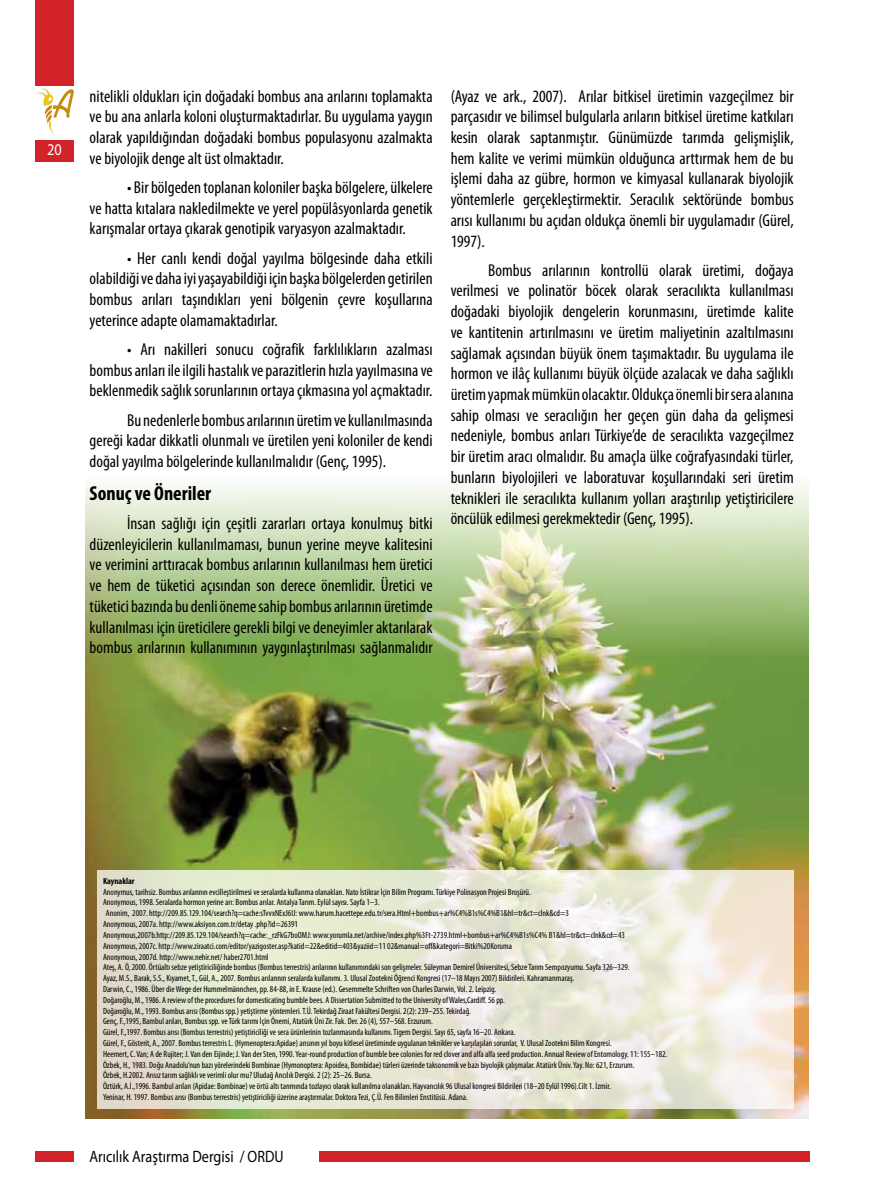
<style>
.page{position:relative;width:872px;height:1204px;background:#fff}
.page>*{position:absolute;margin:0;border:0;box-sizing:border-box;transform-origin:0 0}
.t1{font:700 condensed 20.25px "Myriad Pro";color:#000}
.t2{font:condensed 17.25px/20.7px "Myriad Pro";color:#000;text-align:justify}
.t3{font:16.5px "Myriad Pro";color:#000;scale:.86 1}
.t4{font:16.5px "Myriad Pro";color:#fff;scale:.86 1}
.t5{font:condensed 9px "Myriad Pro";color:#000}
.t6{font:700 condensed 9px "Myriad Pro";color:#000}
</style>
<div class="page">
<div style="left:319px;top:1151px;width:490px;height:10px;background:#d2232a"></div>
<svg style="left:36px;top:88px;width:38px;height:47px"></svg>
<div style="left:36px;top:0;width:38px;height:85px;background:#d2232a"></div>
<div style="left:36px;top:140px;width:38px;height:22px;background:#d2232a"></div>
<div style="left:36px;top:1151px;width:38px;height:10px;background:#d2232a"></div>
<img style="left:85px;top:484px;width:723px;height:634px">
<svg style="left:97px;top:870px;width:696px;height:238px;background:#e9e8d6"></svg>
<h3 class="t4" style="left:47px;top:140px;width:18px">20</h3>
<h2 class="t2" style="left:90px;top:85px;width:344px">nitelikli oldukları için doğadaki bombus ana arılarını toplamakta ve bu ana anlarla koloni oluşturmaktadırlar. Bu uygulama yaygın olarak yapıldığından doğadaki bombus populasyonu azalmakta ve biyolojik denge alt üst olmaktadır.</h2>
<h2 class="t2" style="left:90px;top:177px;width:344px;text-indent:38px">• Bir bölgeden toplanan koloniler başka bölgelere, ülkelere ve hatta kıtalara nakledilmekte ve yerel popülâsyonlarda genetik karışmalar ortaya çıkarak genotipik varyasyon azalmaktadır.</h2>
<h2 class="t2" style="left:90px;top:247px;width:344px;text-indent:38px">• Her canlı kendi doğal yayılma bölgesinde daha etkili olabildiği ve daha iyi yaşayabildiği için başka bölgelerden getirilen bombus arıları taşındıkları yeni bölgenin çevre koşullarına yeterince adapte olamamaktadırlar.</h2>
<h2 class="t2" style="left:90px;top:338px;width:344px;text-indent:38px">• Arı nakilleri sonucu coğrafik farklılıkların azalması bombus arıları ile ilgili hastalık ve parazitlerin hızla yayılmasına ve beklenmedik sağlık sorunlarının ortaya çıkmasına yol açmaktadır.</h2>
<h2 class="t2" style="left:90px;top:409px;width:344px;text-indent:38px">Bu nedenlerle bombus arılarının üretim ve kullanılmasında gereği kadar dikkatli olunmalı ve üretilen yeni koloniler de kendi doğal yayılma bölgelerinde kullanılmalıdır (Genç, 1995).</h2>
<h1 class="t1" style="left:90px;top:480px;width:123px">Sonuç ve Öneriler</h1>
<p class="t2" style="left:90px;top:512px;width:344px;text-indent:38px">İnsan sağlığı için çeşitli zararları ortaya konulmuş bitki düzenleyicilerin kullanılmaması, bunun yerine meyve kalitesini ve verimini arttıracak bombus arılarının kullanılması hem üretici ve hem de tüketici açısından son derece önemlidir. Üretici ve tüketici bazında bu denli öneme sahip bombus arılarının üretimde kullanılması için üreticilere gerekli bilgi ve deneyimler aktarılarak bombus arılarının kullanımının yaygınlaştırılması sağlanmalıdır</p>
<p class="t2" style="left:451px;top:85px;width:344px">(Ayaz ve ark., 2007). Arılar bitkisel üretimin vazgeçilmez bir parçasıdır ve bilimsel bulgularla arıların bitkisel üretime katkıları kesin olarak saptanmıştır. Günümüzde tarımda gelişmişlik, hem kalite ve verimi mümkün olduğunca arttırmak hem de bu işlemi daha az gübre, hormon ve kimyasal kullanarak biyolojik yöntemlerle gerçekleştirmektir. Seracılık sektöründe bombus arısı kullanımı bu açıdan oldukça önemli bir uygulamadır (Gürel, 1997).</p>
<p class="t2" style="left:451px;top:259px;width:344px;text-indent:38px">Bombus arılarının kontrollü olarak üretimi, doğaya verilmesi ve polinatör böcek olarak seracılıkta kullanılması doğadaki biyolojik dengelerin korunmasını, üretimde kalite ve kantitenin artırılmasını ve üretim maliyetinin azaltılmasını sağlamak açısından büyük önem taşımaktadır. Bu uygulama ile hormon ve ilâç kullanımı büyük ölçüde azalacak ve daha sağlıklı üretim yapmak mümkün olacaktır. Oldukça önemli bir sera alanına sahip olması ve seracılığın her geçen gün daha da gelişmesi nedeniyle, bombus arıları Türkiye’de de seracılıkta vazgeçilmez bir üretim aracı olmalıdır. Bu amaçla ülke coğrafyasındaki türler, bunların biyolojileri ve laboratuvar koşullarındaki seri üretim teknikleri ile seracılıkta kullanım yolları araştırılıp yetiştiricilere öncülük edilmesi gerekmektedir (Genç, 1995).</p>
<p class="t6" style="left:103px;top:875px;width:33px">Kaynaklar</p>
<p class="t5" style="left:103px;top:886px;width:429px">Anonymus, tarihsiz. Bombus arılarının evcilleştirilmesi ve seralarda kullanma olanakları. Nato İstikrar İçin Bilim Programı. Türkiye Polinasyon Projesi Broşürü.</p>
<p class="t5" style="left:103px;top:897px;width:278px">Anonymous, 1998. Seralarda hormon yerine arı: Bombus arılar. Antalya Tarım. Eylül sayısı. Sayfa 1–3.</p>
<p class="t5" style="left:106px;top:907px;width:464px">Anonim, 2007. http://209.85.129.104/search?q=cache:sTvvxNExJ6IJ: www.harum.hacettepe.edu.tr/sera.Html+bombus+ar%C4%B1s%C4%B1&amp;hl=tr&amp;ct=clnk&amp;cd=3</p>
<p class="t5" style="left:103px;top:918px;width:196px">Anonymous, 2007a. http://www.aksiyon.com.tr/detay .php?id=26391</p>
<p class="t5" style="left:103px;top:929px;width:523px">Anonymous,2007b.http://209.85.129.104/search?q=cache:_rzFkG7boOMJ: www.yorumla.net/archive/index.php%3Ft-2739.html+bombus+ar%C4%B1s%C4% B1&amp;hl=tr&amp;ct=clnk&amp;cd=43</p>
<p class="t5" style="left:103px;top:940px;width:410px">Anonymous, 2007c. http://www.ziraatci.com/editor/yazigoster.asp?katid=22&amp;editid=403&amp;yaziid=11 02&amp;manual=off&amp;kategori=Bitki%20Koruma</p>
<p class="t5" style="left:103px;top:951px;width:167px">Anonymous, 2007d. http://www.nehir.net/ haber2701.html</p>
<p class="t5" style="left:103px;top:961px;width:528px">Ateş, A. Ö, 2000. Örtüaltı sebze yetiştiriciliğinde bombus (Bombus terrestris) arılarının kullanımındaki son gelişmeler. Süleyman Demirel Üniversitesi, Sebze Tarım Sempozyumu. Sayfa 326–329.</p>
<p class="t5" style="left:103px;top:972px;width:473px">Ayaz, M.S., Barak, S.S., Kıyamet, T., Gül, A., 2007. Bombus arılarının seralarda kullanımı. 3. Ulusal Zootekni Öğrenci Kongresi (17–18 Mayıs 2007) Bildirileri. Kahramanmaraş.</p>
<p class="t5" style="left:103px;top:983px;width:395px">Darwin, C., 1986. Über die Wege der Hummelmännchen, pp. 84-88, in E. Krause (ed.). Gesemmelte Schriften von Charles Darwin, Vol. 2. Leipzig.</p>
<p class="t5" style="left:103px;top:994px;width:403px">Doğaroğlu, M., 1986. A review of the procedures for domesticating bumble bees. A Dissertation Submitted to the University of Wales,Cardiff. 56 pp.</p>
<p class="t5" style="left:103px;top:1005px;width:369px">Doğaroğlu, M., 1993. Bombus arısı (Bombus spp.) yetiştirme yöntemleri. T.Ü. Tekirdağ Ziraat Fakültesi Dergisi. 2(2): 239–255. Tekirdağ.</p>
<p class="t5" style="left:103px;top:1015px;width:331px">Genç, F.,1995, Bambul arıları, Bombus spp. ve Türk tarımı İçin Önemi, Atatürk Üni Zir. Fak. Der. 26 (4), 557–568. Erzurum.</p>
<p class="t5" style="left:103px;top:1026px;width:414px">Gürel, F.,1997. Bombus arısı (Bombus terrestris) yetiştiriciliği ve sera ürünlerinin tozlanmasında kullanımı. Tigem Dergisi. Sayı 65, sayfa 16–20. Ankara.</p>
<p class="t5" style="left:103px;top:1037px;width:510px">Gürel, F., Gösterit, A., 2007. Bombus terrestris L. (Hymenoptera:Apidae) arısının yıl boyu kitlesel üretiminde uygulanan teknikler ve karşılaşılan sorunlar, V. Ulusal Zootekni Bilim Kongresi.</p>
<p class="t5" style="left:103px;top:1048px;width:566px">Heemert, C. Van; A de Rujiter; J. Van den Eijinde; J. Van der Sten, 1990. Year-round production of bumble bee colonies for red clover and alfa alfa seed production. Annual Review of Entomology. 11: 155–182.</p>
<p class="t5" style="left:103px;top:1059px;width:533px">Özbek, H., 1983. Doğu Anadolu’nun bazı yörelerindeki Bombinae (Hymonoptera: Apoidea, Bombidae) türleri üzerinde taksonomik ve bazı biyolojik çalışmalar. Atatürk Üniv. Yay. No: 621, Erzurum.</p>
<p class="t5" style="left:103px;top:1069px;width:270px">Özbek, H.2002. Arısız tarım sağlıklı ve verimli olur mu? Uludağ Arıcılık Dergisi. 2 (2): 25–26. Bursa.</p>
<p class="t5" style="left:103px;top:1080px;width:509px">Öztürk, A.İ.,1996. Bambul arıları (Apidae: Bombinae) ve örtü altı tarımında tozlayıcı olarak kullanılma olanakları. Hayvancılık 96 Ulusal kongresi Bildirileri (18–20 Eylül 1996).Cilt 1. İzmir.</p>
<p class="t5" style="left:103px;top:1091px;width:366px">Yeninar, H. 1997. Bombus arısı (Bombus terrestris) yetiştiriciliği üzerine araştırmalar. Doktora Tezi, Ç.Ü. Fen Bilimleri Enstitüsü. Adana.</p>
<h3 class="t3" style="left:90px;top:1146px;width:227px">Arıcılık Araştırma Dergisi / ORDU</h3>
</div>
